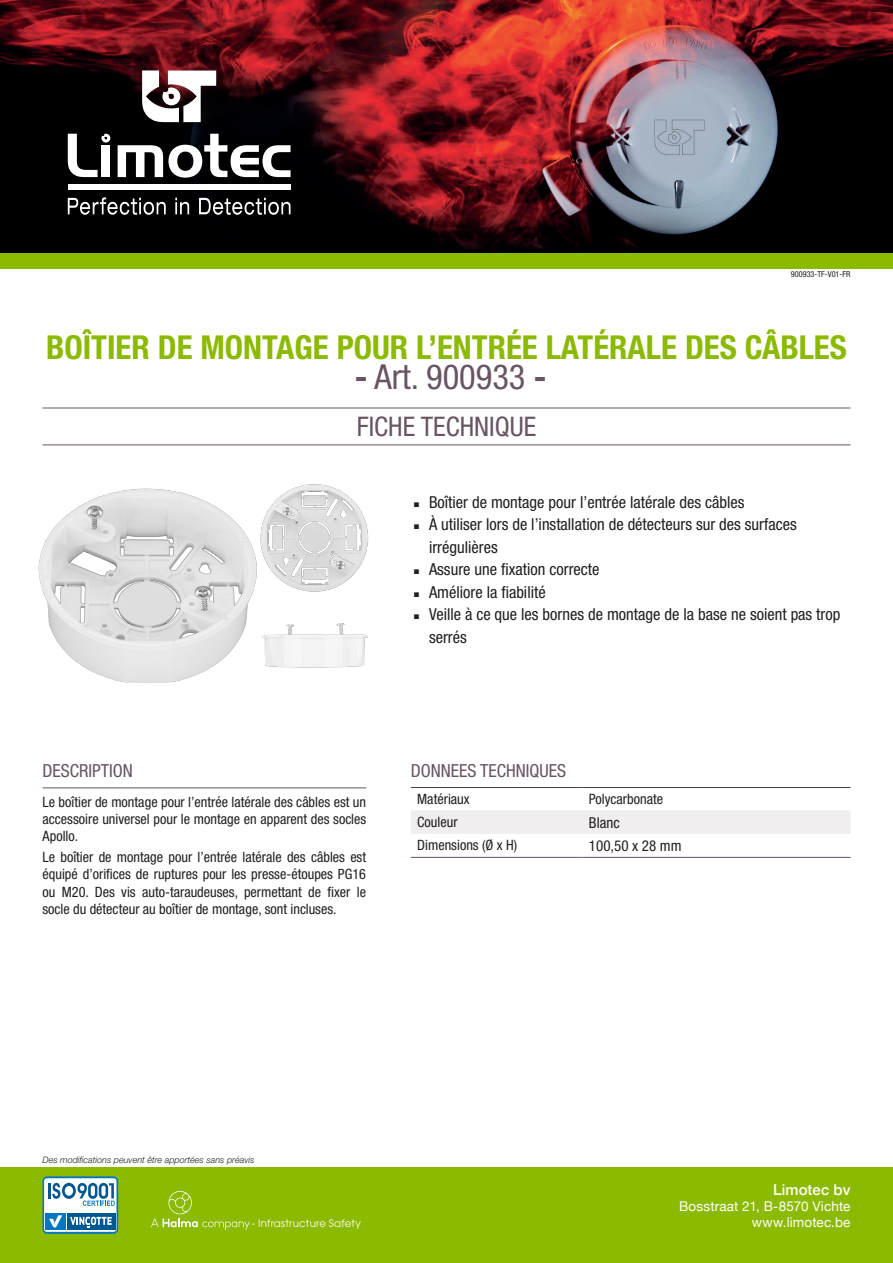
<style>
.page{position:relative;width:893px;height:1263px;background:#fff}
.page>*{position:absolute;margin:0;border:0;box-sizing:border-box;transform-origin:0 0}
.t1{font:condensed 34.5px "Helvetica Neue LT Std";color:#685463}
.t2{font:700 condensed 33px "Helvetica Neue LT Std";color:#8bba00}
.t3{font:condensed 27px "Helvetica Neue LT Std";color:#685463}
._1__Tekst{font:condensed 18px "Helvetica Neue LT Std";color:#685463}
.t4{font:condensed 16.5px/22.5px "Helvetica Neue LT Std";color:#231f20}
._1__Tekst-2{font:condensed 15px "Helvetica Neue LT Std";color:#231f20}
.t5{font:500 15px "Helvetica Neue";letter-spacing:.005em;color:#fff}
._1__Tekst-3{font:condensed 14.25px/17.1px "Helvetica Neue LT Std";color:#231f20;text-align:justify}
.t6{font:13.5px "Helvetica Neue";letter-spacing:.01em;color:#fff}
.t7{font:10.2px "ITC Avant Garde Pro";letter-spacing:.025em;color:#fff}
._1__Tekst-4{font:italic 300 9px "Helvetica Neue LT Std";color:#231f20}
.t8{font:condensed 8.25px "Helvetica Neue LT Std";color:#231f20}
.s1{font-weight:700}
</style>
<div class="page">
<hr style="left:43px;top:408px;width:807px;height:1px;background:#685463">
<hr style="left:43px;top:444px;width:807px;height:1px;background:#685463">
<img style="left:0;top:0;width:893px;height:253px">
<svg style="left:68px;top:197px;width:98px;height:18px"></svg>
<svg style="left:175px;top:198px;width:14px;height:16px"></svg>
<svg style="left:199px;top:198px;width:92px;height:17px"></svg>
<div style="left:68px;top:185px;width:223px;height:5px;background:#fff"></div>
<svg style="left:118px;top:134px;width:173px;height:44px"></svg>
<svg style="left:68px;top:134px;width:42px;height:43px"></svg>
<svg style="left:142px;top:70px;width:74px;height:52px"></svg>
<div style="left:0;top:1167px;width:893px;height:96px;background:#8bba00"></div>
<div style="left:0;top:253px;width:893px;height:15px;background:#8bba00"></div>
<svg style="left:151px;top:1191px;width:99px;height:39px"></svg>
<svg style="left:43px;top:1176px;width:75px;height:58px;background:#89b7d2"></svg>
<svg style="left:411px;top:811px;width:439px;height:46px"></svg>
<hr style="left:411px;top:857px;width:172px;height:1px;background:#685463">
<hr style="left:583px;top:857px;width:267px;height:1px;background:#685463">
<hr style="left:411px;top:787px;width:172px;height:1px;background:#49413b">
<hr style="left:583px;top:787px;width:267px;height:1px;background:#49413b">
<hr style="left:43px;top:787px;width:323px;height:1px;background:#685463">
<img style="left:38px;top:488px;width:219px;height:195px">
<img style="left:260px;top:484px;width:109px;height:184px">
<p class="t8" style="left:791px;top:269px;width:61px">900933-TF-V01-FR</p>
<p class="t2" style="left:46px;top:327px;width:802px">BOÎTIER DE MONTAGE POUR L’ENTRÉE LATÉRALE DES CÂBLES</p>
<p class="t1" style="left:355px;top:357px;width:193px"><span class="s1">-</span> Art. 900933 <span class="s1">-</span></p>
<p class="t3" style="left:357px;top:411px;width:181px">FICHE TECHNIQUE</p>
<p class="t4" style="left:412px;top:491px;width:334px">◾ Boîtier de montage pour l’entrée latérale des câbles</p>
<p class="t4" style="left:429px;top:513px;width:369px;text-indent:-17px">◾ À utiliser lors de l’installation de détecteurs sur des surfaces irrégulières</p>
<p class="t4" style="left:412px;top:558px;width:189px">◾ Assure une fixation correcte</p>
<p class="t4" style="left:412px;top:581px;width:135px">◾ Améliore la fiabilité</p>
<p class="t4" style="left:429px;top:603px;width:413px;text-indent:-17px">◾ Veille à ce que les bornes de montage de la base ne soient pas trop serrés</p>
<p class="_1__Tekst" style="left:43px;top:760px;width:92px">DESCRIPTION</p>
<p class="_1__Tekst-3" style="left:43px;top:793px;width:325px">Le boîtier de montage pour l’entrée latérale des câbles est un accessoire universel pour le montage en apparent des socles Apollo.</p>
<p class="_1__Tekst-3" style="left:43px;top:849px;width:325px">Le boîtier de montage pour l’entrée latérale des câbles est équipé d’orifices de ruptures pour les presse-étoupes PG16 ou M20. Des vis auto-taraudeuses, permettant de fixer le socle du détecteur au boîtier de montage, sont incluses.</p>
<p class="_1__Tekst" style="left:411px;top:760px;width:157px">DONNEES TECHNIQUES</p>
<p class="_1__Tekst-3" style="left:417px;top:790px;width:54px">Matériaux</p>
<p class="_1__Tekst-3" style="left:589px;top:790px;width:76px">Polycarbonate</p>
<p class="_1__Tekst-3" style="left:417px;top:813px;width:42px">Couleur</p>
<p class="_1__Tekst-2" style="left:589px;top:813px;width:32px">Blanc</p>
<p class="_1__Tekst-3" style="left:417px;top:837px;width:101px">Dimensions (Ø x H)</p>
<p class="_1__Tekst-2" style="left:589px;top:837px;width:94px">100,50 x 28 mm</p>
<p class="_1__Tekst-4" style="left:43px;top:1154px;width:214px">Des modifications peuvent être apportées sans préavis</p>
<p class="t7" style="left:252px;top:1217px;width:111px">- Infrastructure Safety</p>
<p class="t5" style="left:773px;top:1178px;width:79px">Limotec bv</p>
<p class="t6" style="left:679px;top:1197px;width:173px">Bosstraat 21, B-8570 Vichte</p>
<p class="t6" style="left:752px;top:1213px;width:100px">www.limotec.be</p>
</div>
